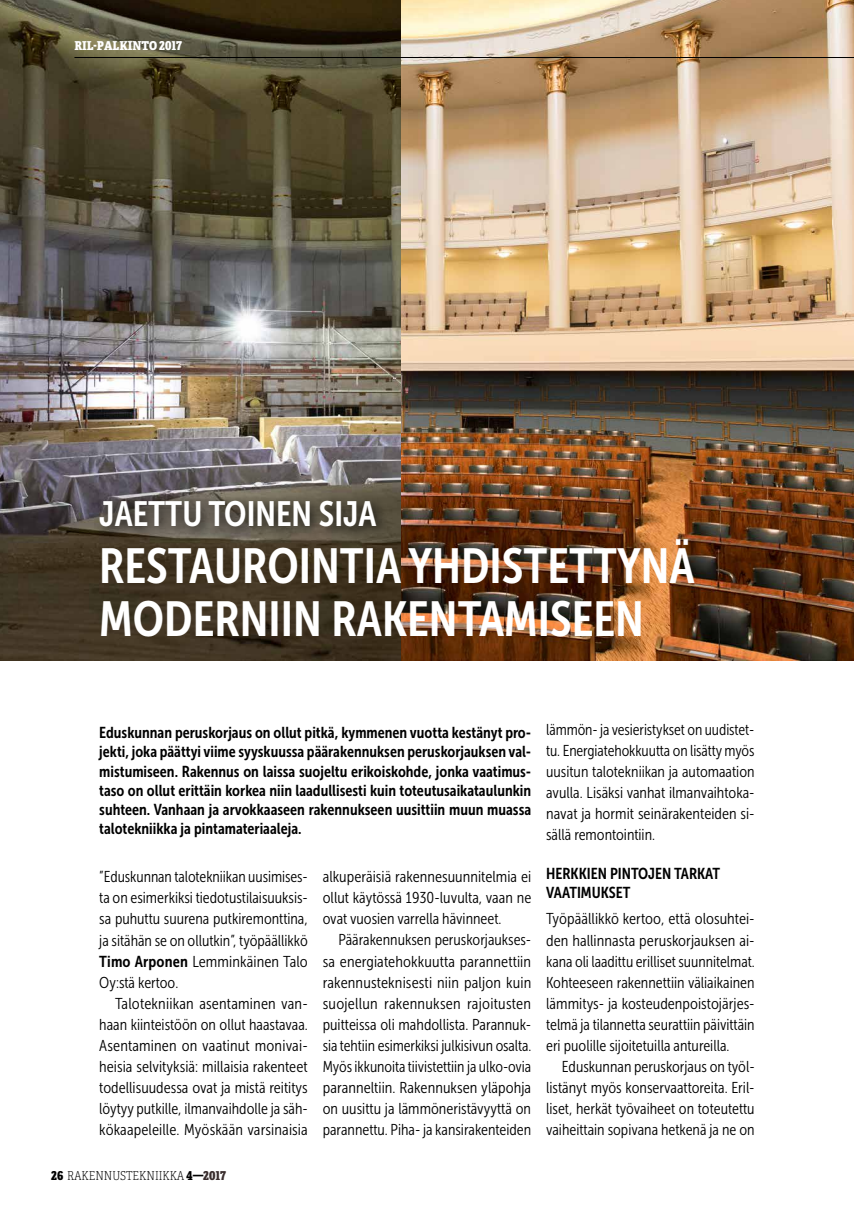
<style>
.page{position:relative;width:854px;height:1216px;background:#fff}
.page>*{position:absolute;margin:0;border:0;box-sizing:border-box;transform-origin:0 0}
.t1{font:49px/52.5px "Museo Sans Cond 700";color:#fff}
.t2{font:35px "Museo Sans Cond 700";color:#fff}
.t3{font:15.75px/21px "Museo Sans Cond 300";color:#000;text-align:justify}
.t4{font:15.75px/19.2px "Museo Sans Cond 700";color:#000;text-align:justify}
.t5{font:12.25px "Adelle Condensed Th";color:#000}
.t6{font:12.25px "Adelle Condensed Eb";color:#fff}
.s1{font-family:"Museo Sans Cond 700"}
.s2{font-family:"Adelle Condensed Eb"}
.s3{font-family:"Adelle Condensed Eb";color:#392d2d}
</style>
<div class="page">
<img style="left:0;top:0;width:853px;height:660px">
<div style="left:93px;top:494px;width:296px;height:46px;background:#000;opacity:.75"></div>
<hr style="left:74px;top:57px;width:779px;height:1px;background:#000">
<p class="t6" style="left:74px;top:37px;width:109px">RIL-PALKINTO 2017</p>
<h2 class="t2" style="left:99px;top:494px;width:279px">JAETTU TOINEN SIJA</h2>
<h1 class="t1" style="left:99px;top:540px;width:596px">RESTAUROINTIA YHDISTETTYNÄ<br>MODERNIIN RAKENTAMISEEN</h1>
<p class="t4" style="left:99px;top:723px;width:433px">Eduskunnan peruskorjaus on ollut pitkä, kymmenen vuotta kestänyt pro&shy;jekti, joka päättyi viime syyskuussa päärakennuksen peruskorjauksen val&shy;mistumiseen. Rakennus on laissa suojeltu erikoiskohde, jonka vaatimus&shy;taso on ollut erittäin korkea niin laadullisesti kuin toteutusaikataulunkin suhteen. Vanhaan ja arvokkaaseen rakennukseen uusittiin muun muassa talotekniikka ja pintamateriaaleja.</p>
<p class="t3" style="left:99px;top:866px;width:210px">”Eduskunnan talotekniikan uusimises&shy;ta on esimerkiksi tiedotustilaisuuksis&shy;sa puhuttu suurena putkiremonttina, ja sitähän se on ollutkin”, työpäällikkö <span class="s1">Timo Arponen</span> Lemminkäinen Talo Oy:stä kertoo.</p>
<p class="t3" style="left:99px;top:992px;width:210px;text-indent:16px">Talotekniikan asentaminen van&shy;haan kiinteistöön on ollut haastavaa.<br>Asentaminen on vaatinut monivai&shy;heisia selvityksiä: millaisia rakenteet todellisuudessa ovat ja mistä reititys löytyy putkille, ilmanvaihdolle ja säh&shy;kökaapeleille. Myöskään varsinaisia</p>
<p class="t3" style="left:322px;top:866px;width:210px">alkuperäisiä rakennesuunnitelmia ei ollut käytössä 1930-luvulta, vaan ne ovat vuosien varrella hävinneet.</p>
<p class="t3" style="left:322px;top:929px;width:210px;text-indent:16px">Päärakennuksen peruskorjaukses&shy;sa energiatehokkuutta parannettiin rakennusteknisesti niin paljon kuin suojellun rakennuksen rajoitusten puitteissa oli mahdollista. Parannuk&shy;sia tehtiin esimerkiksi julkisivun osalta.<br>Myös ikkunoita tiivistettiin ja ulko-ovia paranneltiin. Rakennuksen yläpohja on uusittu ja lämmöneristävyyttä on parannettu. Piha- ja kansirakenteiden</p>
<p class="t5" style="left:51px;top:1166px;width:176px"><span class="s2">26</span> RAKENNUSTEKNIIKKA <span class="s2">4—</span><span class="s3">2017</span></p>
<p class="t3" style="left:546px;top:719px;width:210px">lämmön- ja vesieristykset on uudistet&shy;tu. Energiatehokkuutta on lisätty myös uusitun talotekniikan ja automaation avulla. Lisäksi vanhat ilmanvaihtoka&shy;navat ja hormit seinärakenteiden si&shy;sällä remontointiin.</p>
<p class="t4" style="left:546px;top:863px;width:175px">HERKKIEN PINTOJEN TARKAT<br>VAATIMUKSET</p>
<p class="t3" style="left:546px;top:908px;width:210px">Työpäällikkö kertoo, että olosuhtei&shy;den hallinnasta peruskorjauksen ai&shy;kana oli laadittu erilliset suunnitelmat.<br>Kohteeseen rakennettiin väliaikainen lämmitys- ja kosteudenpoistojärjes&shy;telmä ja tilannetta seurattiin päivittäin eri puolille sijoitetuilla antureilla.</p>
<p class="t3" style="left:546px;top:1055px;width:210px;text-indent:16px">Eduskunnan peruskorjaus on työl&shy;listänyt myös konservaattoreita. Eril&shy;liset, herkät työvaiheet on toteutettu vaiheittain sopivana hetkenä ja ne on</p>
</div>
